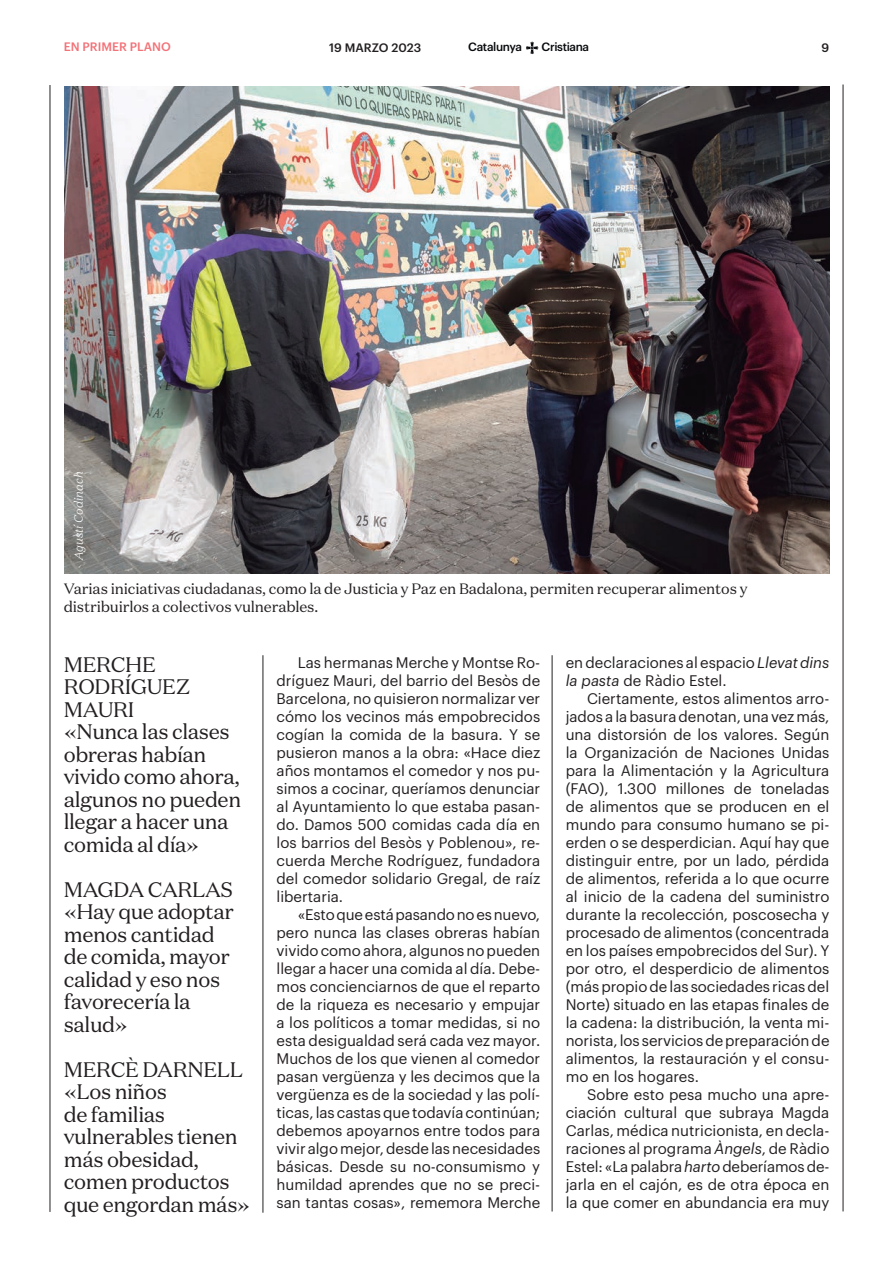
<style>
.page{position:relative;width:893px;height:1263px;background:#fff}
.page>*{position:absolute;margin:0;border:0;box-sizing:border-box;transform-origin:0 0}
.t1{font:21px/22.5px "Domaine Text";letter-spacing:-.02em;color:#231f20}
.t2{font:15px/18px "Graphik";color:#231f20;text-align:justify}
.t3{font:15px/18px "Domaine Text";letter-spacing:-.01em;color:#231f20}
.t4{font:italic 300 12px "Domaine Text";color:#fff}
.t5{font:500 12px "Graphik";color:#f27278}
.t6{font:500 12px "Graphik";color:#231f20}
.t7{font:500 11.85px "Graphik";letter-spacing:-.03em;color:#07090c}
.s1{font-style:italic}
</style>
<div class="page">
<svg style="left:526px;top:42px;width:12px;height:12px"></svg>
<hr style="left:843px;top:85px;width:1px;height:1126px;background:#231f20">
<hr style="left:50px;top:85px;width:1px;height:1127px;background:#231f20">
<hr style="left:263px;top:655px;width:1px;height:558px;background:#231f20">
<hr style="left:552px;top:655px;width:1px;height:556px;background:#231f20">
<img style="left:64px;top:86px;width:765px;height:487px">
<p class="t5" style="left:64px;top:38px;width:109px">EN PRIMER PLANO</p>
<p class="t6" style="left:329px;top:38px;width:93px">19 MARZO 2023</p>
<p class="t7" style="left:468px;top:38px;width:55px">Catalunya</p>
<p class="t7" style="left:542px;top:38px;width:49px">Cristiana</p>
<p class="t6" style="left:821px;top:38px;width:9px">9</p>
<p class="t4" style="left:71px;top:560px;width:91px;rotate:-90deg">Agustí Codinach</p>
<p class="t3" style="left:64px;top:580px;width:685px">Varias iniciativas ciudadanas, como la de Justicia y Paz en Badalona, permiten recuperar alimentos y distribuirlos a colectivos vulnerables.</p>
<h1 class="t1" style="left:64px;top:653px;width:179px">MERCHE<br>RODRÍGUEZ<br>MAURI<br>«Nunca las clases obreras habían vivido como ahora, algunos no pueden llegar a hacer una comida al día»</h1>
<h1 class="t1" style="left:64px;top:878px;width:172px">MAGDA CARLAS «Hay que adoptar menos cantidad de comida, mayor calidad y eso nos favorecería la salud»</h1>
<h1 class="t1" style="left:64px;top:1058px;width:188px">MERCÈ DARNELL «Los niños<br>de familias vulnerables tienen más obesidad, comen productos que engordan más»</h1>
<p class="t2" style="left:277px;top:652px;width:265px;text-indent:21px">Las hermanas Merche y Montse Ro&shy;dríguez Mauri, del barrio del Besòs de Barcelona, no quisieron normalizar ver cómo los vecinos más empobrecidos cogían la comida de la basura. Y se pusieron manos a la obra: «Hace diez años montamos el comedor y nos pu&shy;simos a cocinar, queríamos denunciar al Ayuntamiento lo que estaba pasan&shy;do. Damos 500 comidas cada día en los barrios del Besòs y Poblenou», re&shy;cuerda Merche Rodríguez, fundadora del comedor solidario Gregal, de raíz libertaria.</p>
<p class="t2" style="left:277px;top:904px;width:265px;text-indent:21px">«Esto que está pasando no es nuevo, pero nunca las clases obreras habían vivido como ahora, algunos no pueden llegar a hacer una comida al día. Debe&shy;mos concienciarnos de que el reparto de la riqueza es necesario y empujar a los políticos a tomar medidas, si no esta desigualdad será cada vez mayor.<br>Muchos de los que vienen al comedor pasan vergüenza y les decimos que la vergüenza es de la sociedad y las polí&shy;ticas, las castas que todavía continúan; debemos apoyarnos entre todos para vivir algo mejor, desde las necesidades básicas. Desde su no-consumismo y humildad aprendes que no se preci&shy;san tantas cosas», rememora Merche</p>
<p class="t2" style="left:566px;top:652px;width:265px">en declaraciones al espacio <span class="s1">Llevat dins la pasta</span> de Ràdio Estel.</p>
<p class="t2" style="left:566px;top:688px;width:265px;text-indent:21px">Ciertamente, estos alimentos arro&shy;jados a la basura denotan, una vez más, una distorsión de los valores. Según la Organización de Naciones Unidas para la Alimentación y la Agricultura (FAO), 1.300 millones de toneladas de alimentos que se producen en el mundo para consumo humano se pi&shy;erden o se desperdician. Aquí hay que distinguir entre, por un lado, pérdida de alimentos, referida a lo que ocurre al inicio de la cadena del suministro durante la recolección, poscosecha y procesado de alimentos (concentrada en los países empobrecidos del Sur). Y por otro, el desperdicio de alimentos (más propio de las sociedades ricas del Norte) situado en las etapas finales de la cadena: la distribución, la venta mi&shy;norista, los servicios de preparación de alimentos, la restauración y el consu&shy;mo en los hogares.</p>
<p class="t2" style="left:566px;top:1084px;width:265px;text-indent:21px">Sobre esto pesa mucho una apre&shy;ciación cultural que subraya Magda Carlas, médica nutricionista, en decla&shy;raciones al programa <span class="s1">Àngels</span>, de Ràdio Estel: «La palabra <span class="s1">harto</span> deberíamos de&shy;jarla en el cajón, es de otra época en la que comer en abundancia era muy</p>
</div>
